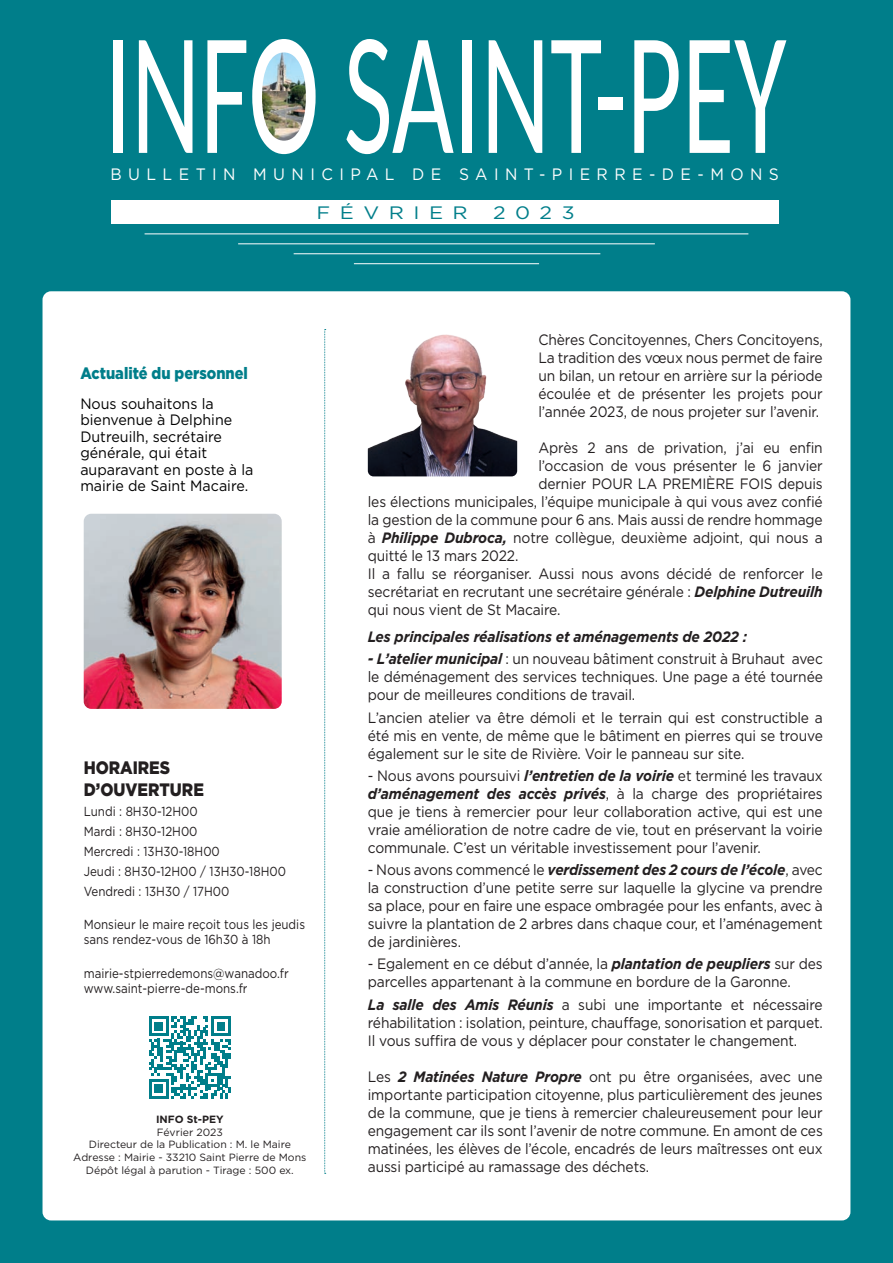
<style>
.page{position:relative;width:893px;height:1263px;background:#007e8a}
.page>*{position:absolute;margin:0;border:0;box-sizing:border-box;transform-origin:0 0}
.t1{font:175.5px "Carlito";color:#fff;scale:.61 1}
.t2{font:900 18px/21.6px "Gotham";color:#231f20;scale:.88 1}
.t3{font:18px "Gotham";letter-spacing:.45em;color:#007e8a;scale:1.17 1}
.t4{font:16.5px "Gotham";letter-spacing:.41em;color:#fff;scale:.95 1}
.t5{font:900 16.5px "Gotham";color:#007e8a;scale:.88 1}
.t6{font:15px/18px "Gotham";letter-spacing:-.01em;color:#231f20;text-align:justify;scale:.92 1}
.t7{font:15px/16.5px "Gotham";color:#000001;scale:.95 1}
.t8{font:italic 700 15px "Gotham";letter-spacing:-.01em;color:#231f20;scale:.92 1}
.t9{font:13.2px/20px "Gotham";color:#231f20;scale:.88 1}
.t10{font:10.5px/12.6px "Gotham";color:#231f20;text-align:center}
.t11{font:700 10.5px "Gotham";color:#231f20}
.s1{font-weight:700;font-style:italic}
</style>
<div class="page">
<div style="left:43px;top:291px;width:807px;height:929px;background:#fff;border-radius:9px"></div>
<img style="left:84px;top:514px;width:198px;height:195px">
<img style="left:368px;top:334px;width:149px;height:142px">
<svg style="left:324px;top:329px;width:2px;height:845px"></svg>
<img style="left:258px;top:49px;width:52px;height:93px">
<div style="left:111px;top:201px;width:667px;height:23px;background:#fff"></div>
<hr style="left:145px;top:233px;width:603px;height:1px;background:#fff">
<hr style="left:238px;top:243px;width:417px;height:1px;background:#fff">
<hr style="left:294px;top:253px;width:306px;height:1px;background:#fff">
<hr style="left:354px;top:263px;width:185px;height:1px;background:#fff">
<svg style="left:149px;top:1016px;width:82px;height:82px"></svg>
<h1 class="t1" style="left:104px;top:-25px;width:1120px">INFO SAINT-PEY</h1>
<p class="t4" style="left:110px;top:164px;width:705px">BULLETIN MUNICIPAL DE SAINT-PIERRE-DE-MONS</p>
<p class="t3" style="left:317px;top:201px;width:131px">FÉVRIER</p>
<p class="t3" style="left:493px;top:201px;width:71px">2023</p>
<p class="t5" style="left:80px;top:362px;width:192px">Actualité du personnel</p>
<p class="t7" style="left:80px;top:395px;width:184px">Nous souhaitons la bienvenue à Delphine<br>Dutreuilh, secrétaire générale, qui était auparavant en poste à la mairie de Saint Macaire.</p>
<p class="t2" style="left:84px;top:757px;width:138px">HORAIRES<br>D’OUVERTURE</p>
<p class="t9" style="left:84px;top:801px;width:231px">Lundi : 8H30-12H00<br>Mardi : 8H30-12H00<br>Mercredi : 13H30-18H00<br>Jeudi : 8H30-12H00 / 13H30-18H00<br>Vendredi : 13H30 / 17H00</p>
<p class="t9" style="left:84px;top:916px;width:253px;line-height:15.8px">Monsieur le maire reçoit tous les jeudis sans rendez-vous de 16h30 à 18h</p>
<p class="t9" style="left:84px;top:965px;width:234px;line-height:15.8px">mairie-stpierredemons@wanadoo.fr www.saint-pierre-de-mons.fr</p>
<p class="t11" style="left:156px;top:1112px;width:69px">INFO St-PEY</p>
<p class="t10" style="left:73px;top:1126px;width:235px">Février 2023<br>Directeur de la Publication : M. le Maire Adresse : Mairie - 33210 Saint Pierre de Mons Dépôt légal à parution - Tirage : 500 ex.</p>
<p class="t6" style="left:538px;top:330px;width:311px">Chères Concitoyennes, Chers Concitoyens, La tradition des vœux nous permet de faire un bilan, un retour en arrière sur la période écoulée et de présenter les projets pour l’année 2023, de nous projeter sur l’avenir.</p>
<p class="t6" style="left:538px;top:438px;width:311px">Après 2 ans de privation, j’ai eu enfin</p>
<p class="t6" style="left:538px;top:456px;width:311px">l’occasion de vous présenter le 6 janvier</p>
<p class="t6" style="left:538px;top:474px;width:311px">dernier POUR LA PREMIÈRE FOIS depuis</p>
<p class="t6" style="left:368px;top:492px;width:496px">les élections municipales, l’équipe municipale à qui vous avez confié</p>
<p class="t6" style="left:368px;top:510px;width:496px">la gestion de la commune pour 6 ans. Mais aussi de rendre hommage</p>
<p class="t6" style="left:368px;top:528px;width:496px">à <span class="s1">Philippe Dubroca,</span> notre collègue, deuxième adjoint, qui nous a</p>
<p class="t6" style="left:368px;top:546px;width:165px">quitté le 13 mars 2022.</p>
<p class="t6" style="left:368px;top:564px;width:496px">Il a fallu se réorganiser. Aussi nous avons décidé de renforcer le</p>
<p class="t6" style="left:368px;top:582px;width:496px">secrétariat en recrutant une secrétaire générale : <span class="s1">Delphine Dutreuilh</span></p>
<p class="t6" style="left:368px;top:600px;width:211px">qui nous vient de St Macaire.</p>
<p class="t8" style="left:368px;top:627px;width:414px">Les principales réalisations et aménagements de 2022 :</p>
<p class="t6" style="left:368px;top:650px;width:496px"><span class="s1">- L’atelier municipal</span> : un nouveau bâtiment construit à Bruhaut avec le déménagement des services techniques. Une page a été tournée pour de meilleures conditions de travail.</p>
<p class="t6" style="left:368px;top:708px;width:496px">L’ancien atelier va être démoli et le terrain qui est constructible a été mis en vente, de même que le bâtiment en pierres qui se trouve également sur le site de Rivière. Voir le panneau sur site.</p>
<p class="t6" style="left:368px;top:766px;width:496px">- Nous avons poursuivi <span class="s1">l’entretien de la voirie</span> et terminé les travaux <span class="s1">d’aménagement des accès privés</span>, à la charge des propriétaires que je tiens à remercier pour leur collaboration active, qui est une vraie amélioration de notre cadre de vie, tout en préservant la voirie communale. C’est un véritable investissement pour l’avenir.</p>
<p class="t6" style="left:368px;top:860px;width:496px">- Nous avons commencé le <span class="s1">verdissement des 2 cours de l’école</span>, avec la construction d’une petite serre sur laquelle la glycine va prendre sa place, pour en faire une espace ombragée pour les enfants, avec à suivre la plantation de 2 arbres dans chaque cour, et l’aménagement de jardinières.</p>
<p class="t6" style="left:368px;top:955px;width:496px">- Egalement en ce début d’année, la <span class="s1">plantation de peupliers</span> sur des parcelles appartenant à la commune en bordure de la Garonne.</p>
<p class="t6" style="left:368px;top:995px;width:496px"><span class="s1">La salle des Amis Réunis</span> a subi une importante et nécessaire réhabilitation : isolation, peinture, chauffage, sonorisation et parquet.<br>Il vous suffira de vous y déplacer pour constater le changement.</p>
<p class="t6" style="left:368px;top:1067px;width:496px">Les <span class="s1">2 Matinées Nature Propre</span> ont pu être organisées, avec une importante participation citoyenne, plus particulièrement des jeunes de la commune, que je tiens à remercier chaleureusement pour leur engagement car ils sont l’avenir de notre commune. En amont de ces matinées, les élèves de l’école, encadrés de leurs maîtresses ont eux aussi participé au ramassage des déchets.</p>
</div>
